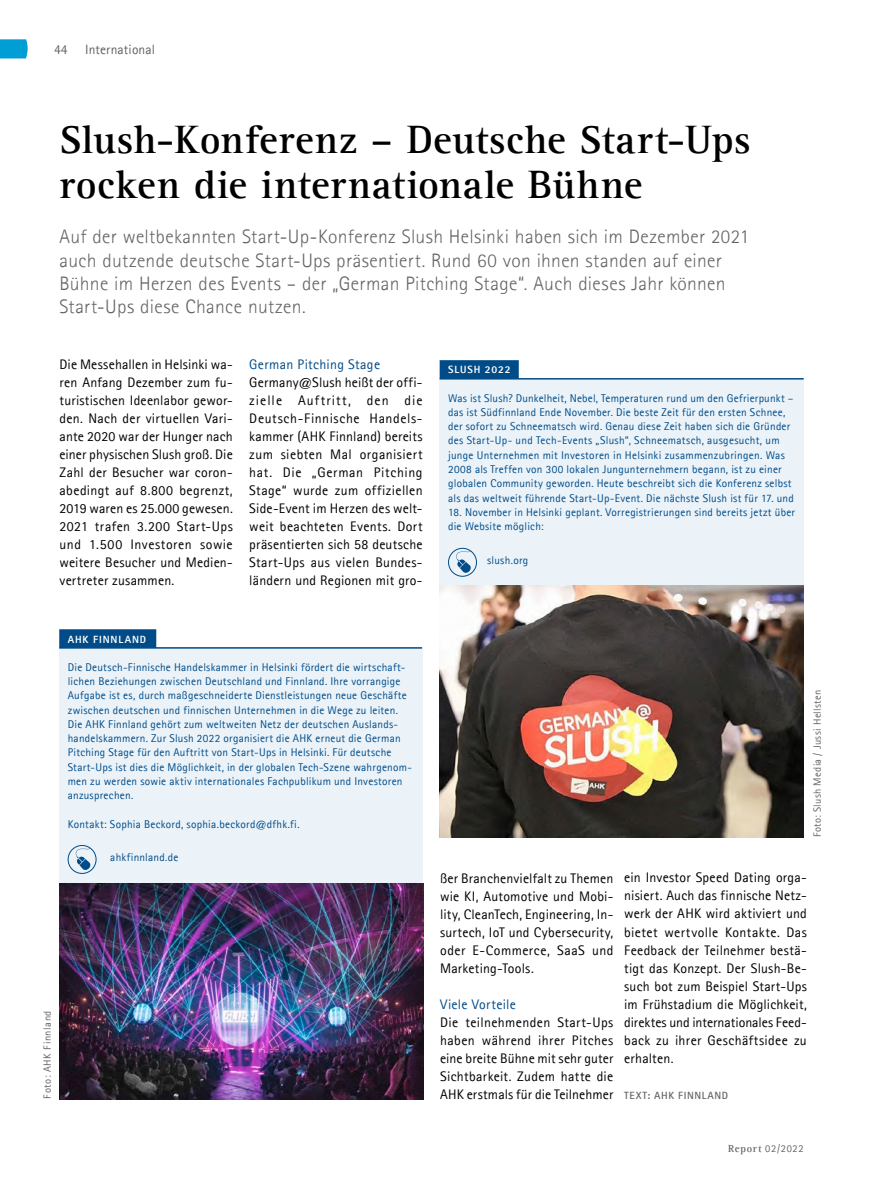
<style>
.page{position:relative;width:893px;height:1191px;background:#fff}
.page>*{position:absolute;margin:0;border:0;box-sizing:border-box;transform-origin:0 0}
.t1{font:700 40.5px/45px "Agfa Rotis Serif";letter-spacing:.01em;color:#000}
.t2{font:300 19.5px/23.4px "Agfa Rotis Sans Serif";letter-spacing:.02em;color:#646363}
.t3{font:13.8px/18px "Agfa Rotis Sans Serif";letter-spacing:.015em;color:#000;text-align:justify}
.t4{font:13.8px "Agfa Rotis Sans Serif";letter-spacing:.025em;color:#004b88}
.t5{font:13.5px "Agfa Rotis Sans Serif";letter-spacing:.01em;color:#646363}
.t6{font:11.25px/14.2px "Agfa Rotis Sans Serif";letter-spacing:.02em;color:#004b88}
.t7{font:10.5px "Agfa Rotis Sans Serif";letter-spacing:.04em;color:#646363}
.t8{font:800 10.5px "Agfa Rotis Sans Serif";letter-spacing:.085em;color:#fff}
.t9{font:700 10.5px "Agfa Rotis Sans Serif";letter-spacing:.06em;color:#646363}
.s1{font-family:"Agfa Rotis Serif";font-weight:700}
</style>
<div class="page">
<svg style="left:0;top:39px;width:28px;height:19px"></svg>
<div style="left:440px;top:378px;width:364px;height:391px;background:#ebf3f9"></div>
<div style="left:448px;top:548px;width:29px;height:28px;border:1px solid #004b88;border-radius:50%"></div>
<svg style="left:456px;top:550px;width:15px;height:23px"></svg>
<svg style="left:440px;top:360px;width:79px;height:18px"></svg>
<hr style="left:440px;top:378px;width:364px;height:1px;background:#004b88">
<div style="left:59px;top:647px;width:364px;height:253px;background:#ebf3f9"></div>
<div style="left:68px;top:845px;width:28px;height:28px;border:1px solid #004b88;border-radius:50%"></div>
<svg style="left:76px;top:847px;width:15px;height:23px"></svg>
<div style="left:59px;top:629px;width:97px;height:18px;background:#004b88"></div>
<hr style="left:59px;top:647px;width:363px;height:1px;background:#004b88">
<img style="left:440px;top:585px;width:364px;height:252px">
<img style="left:60px;top:883px;width:363px;height:216px">
<p class="t5" style="left:54px;top:42px;width:15px">44</p>
<p class="t5" style="left:85px;top:42px;width:72px">International</p>
<h1 class="t1" style="left:60px;top:118px;width:693px">Slush-Konferenz – Deutsche Start-Ups rocken die internationale Bühne</h1>
<p class="t2" style="left:60px;top:225px;width:691px">Auf der weltbekannten Start-Up-Konferenz Slush Helsinki haben sich im Dezember 2021 auch dutzende deutsche Start-Ups präsentiert. Rund 60 von ihnen standen auf einer Bühne im Herzen des Events – der „German Pitching Stage“. Auch dieses Jahr können Start-Ups diese Chance nutzen.</p>
<p class="t3" style="left:60px;top:355px;width:175px">Die Messehallen in Helsinki wa&shy;ren Anfang Dezember zum fu&shy;turistischen Ideenlabor gewor&shy;den. Nach der virtuellen Vari&shy;ante 2020 war der Hunger nach einer physischen Slush groß. Die Zahl der Besucher war coron&shy;abedingt auf 8.800 begrenzt, 2019 waren es 25.000 gewesen.<br>2021 trafen 3.200 Start-Ups und 1.500 Investoren sowie weitere Besucher und Medien&shy;vertreter zusammen.</p>
<p class="t4" style="left:249px;top:356px;width:132px">German Pitching Stage</p>
<p class="t3" style="left:249px;top:373px;width:175px">Germany@Slush heißt der offi&shy;zielle Auftritt, den die Deutsch-Finnische Handels&shy;kammer (AHK Finnland) bereits zum siebten Mal organisiert hat. Die „German Pitching Stage“ wurde zum offiziellen Side-Event im Herzen des welt&shy;weit beachteten Events. Dort präsentierten sich 58 deutsche Start-Ups aus vielen Bundes&shy;ländern und Regionen mit gro-</p>
<p class="t8" style="left:448px;top:363px;width:64px">SLUSH 2022</p>
<p class="t6" style="left:448px;top:391px;width:347px">Was ist Slush? Dunkelheit, Nebel, Temperaturen rund um den Gefrierpunkt – das ist Südfinnland Ende November. Die beste Zeit für den ersten Schnee, der sofort zu Schneematsch wird. Genau diese Zeit haben sich die Gründer des Start-Up- und Tech-Events „Slush“, Schneematsch, ausgesucht, um junge Unternehmen mit Investoren in Helsinki zusammenzubringen. Was 2008 als Treffen von 300 lokalen Jungunternehmern begann, ist zu einer globalen Community geworden. Heute beschreibt sich die Konferenz selbst als das weltweit führende Start-Up-Event. Die nächste Slush ist für 17. und</p>
<p class="t6" style="left:448px;top:505px;width:348px">18. November in Helsinki geplant. Vorregistrierungen sind bereits jetzt über die Website möglich:</p>
<p class="t6" style="left:487px;top:552px;width:43px">slush.org</p>
<p class="t8" style="left:68px;top:632px;width:80px">AHK FINNLAND</p>
<p class="t6" style="left:68px;top:660px;width:346px">Die Deutsch-Finnische Handelskammer in Helsinki fördert die wirtschaft&shy;lichen Beziehungen zwischen Deutschland und Finnland. Ihre vorrangige Aufgabe ist es, durch maßgeschneiderte Dienstleistungen neue Geschäfte zwischen deutschen und finnischen Unternehmen in die Wege zu leiten.<br>Die AHK Finnland gehört zum weltweiten Netz der deutschen Auslands&shy;handelskammern. Zur Slush 2022 organisiert die AHK erneut die German Pitching Stage für den Auftritt von Start-Ups in Helsinki. Für deutsche Start-Ups ist dies die Möglichkeit, in der globalen Tech-Szene wahrgenom&shy;men zu werden sowie aktiv internationales Fachpublikum und Investoren anzusprechen.</p>
<p class="t6" style="left:68px;top:816px;width:233px">Kontakt: Sophia Beckord, sophia.beckord@dfhk.fi.</p>
<p class="t6" style="left:110px;top:849px;width:70px">ahkfinnland.de</p>
<p class="t7" style="left:41px;top:1098px;width:90px;rotate:-90deg">Foto: AHK Finnland</p>
<p class="t7" style="left:811px;top:837px;width:149px;rotate:-90deg">Foto: Slush Media / Jussi Hellsten</p>
<p class="t3" style="left:440px;top:868px;width:175px">ßer Branchenvielfalt zu Themen wie KI, Automotive und Mobi&shy;lity, CleanTech, Engineering, In&shy;surtech, IoT und Cybersecurity, oder E-Commerce, SaaS und Marketing-Tools.</p>
<p class="t4" style="left:440px;top:995px;width:77px">Viele Vorteile</p>
<p class="t3" style="left:440px;top:1013px;width:175px">Die teilnehmenden Start-Ups haben während ihrer Pitches eine breite Bühne mit sehr guter Sichtbarkeit. Zudem hatte die AHK erstmals für die Teilnehmer</p>
<p class="t3" style="left:624px;top:868px;width:184px">ein Investor Speed Dating orga&shy;nisiert. Auch das finnische Netz&shy;werk der AHK wird aktiviert und bietet wertvolle Kontakte. Das Feedback der Teilnehmer bestä&shy;tigt das Konzept. Der Slush-Be&shy;such bot zum Beispiel Start-Ups im Frühstadium die Möglichkeit, direktes und internationales Feed&shy;back zu ihrer Geschäftsidee zu erhalten.</p>
<p class="t9" style="left:624px;top:1088px;width:105px">TEXT: AHK FINNLAND</p>
<p class="t7" style="left:728px;top:1142px;width:77px"><span class="s1">Report</span> 02/2022</p>
</div>
